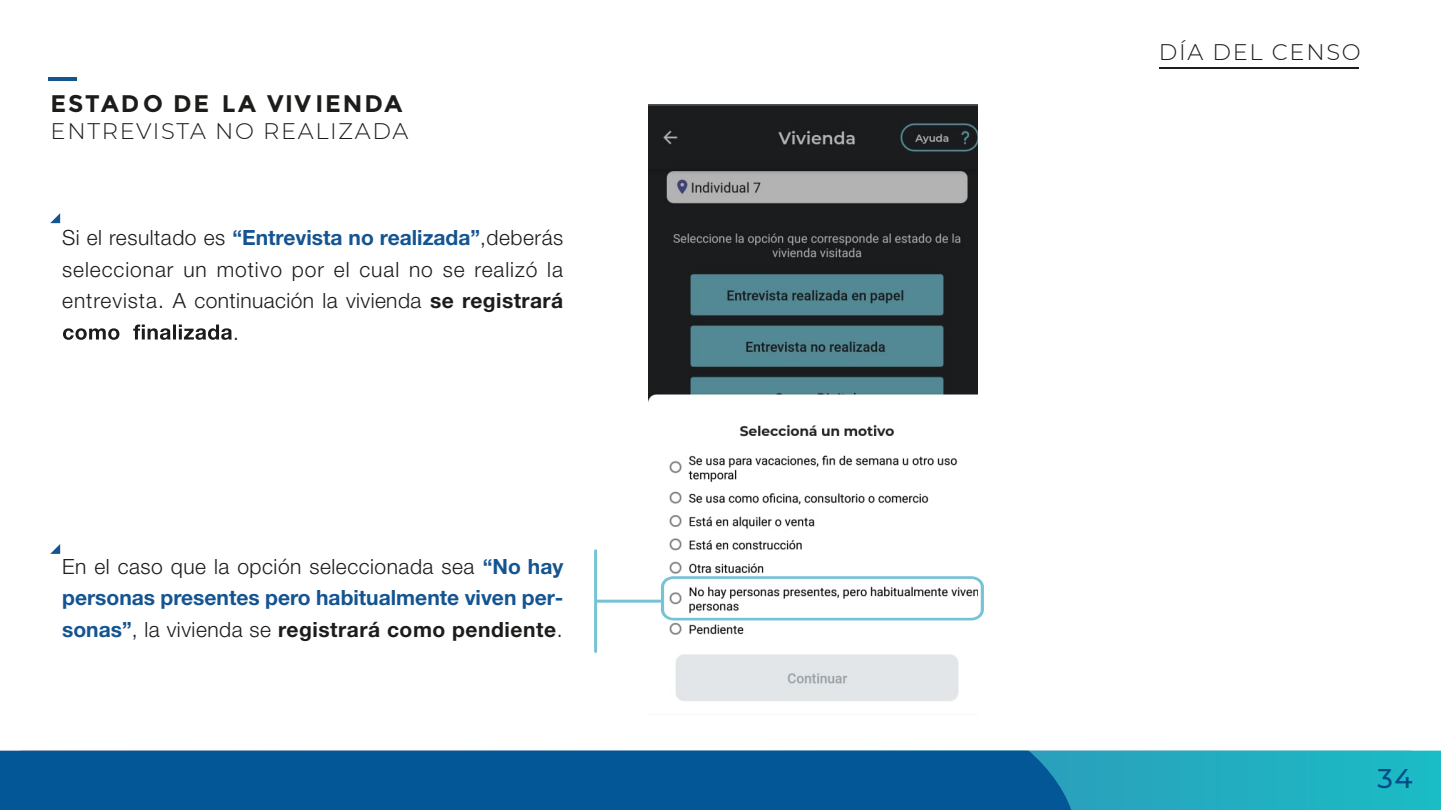
<style>
.page{position:relative;width:1441px;height:810px;background:#fff}
.page>*{position:absolute;margin:0;border:0;box-sizing:border-box;transform-origin:0 0}
.t1{font:500 27px "Montserrat";color:#024c87}
.t2{font:700 24px "Montserrat";letter-spacing:.075em;color:#1c1c1b}
.t3{font:300 22.5px "Montserrat";letter-spacing:.075em;color:#1c1c1b}
.t4{font:300 21px "Helvetica Neue LT Std";letter-spacing:.035em;color:#1c1c1b}
.t5{font:700 21px/31.5px "Helvetica Neue LT Std";letter-spacing:.005em;color:#145491;text-align:justify}
.s1{font-weight:700;color:#145491}
.s2{font-weight:700}
.s3{font-weight:300;color:#1c1c1b}
.s4{color:#1c1c1b}
.s5{font-family:"Verdana";font-weight:400;font-size:45px;color:#024e94}
</style>
<div class="page">
<div style="left:0;top:751px;width:1440px;height:59px;background:#22afc1"></div>
<div style="left:0;top:751px;width:1071px;height:59px;background:#035796"></div>
<img style="left:648px;top:104px;width:329px;height:597px">
<svg style="left:661px;top:576px;width:322px;height:44px"></svg>
<hr style="left:595px;top:600px;width:67px;height:3px;background:#75c3d4;border-radius:2px">
<hr style="left:594px;top:549px;width:3px;height:104px;background:#75c3d4;border-radius:2px">
<hr style="left:49px;top:77px;width:28px;height:4px;background:#145491">
<hr style="left:1159px;top:67px;width:199px;height:1px;background:#1d1d1b">
<svg style="left:63px;top:325px;width:169px;height:15px"></svg>
<svg style="left:50px;top:213px;width:10px;height:10px"></svg>
<svg style="left:50px;top:544px;width:10px;height:10px"></svg>
<p class="t2" style="left:51px;top:89px;width:353px">ESTADO DE LA VIVIENDA</p>
<p class="t3" style="left:51px;top:116px;width:359px">ENTREVISTA NO REALIZADA</p>
<p class="t4" style="left:62px;top:225px;width:502px">Si el resultado es <span class="s1">“Entrevista no realizada”</span>,deberás</p>
<p class="t4" style="left:62px;top:256px;width:502px">seleccionar un motivo por el cual no se realizó la</p>
<p class="t4" style="left:62px;top:288px;width:502px">entrevista. A continuación la vivienda <span class="s2">se registrará</span></p>
<p class="t4" style="left:233px;top:319px;width:7px">.</p>
<p class="t5" style="left:62px;top:550px;width:502px"><span class="s3">En el caso que la opción seleccionada sea</span> “No hay personas presentes pero habitualmente viven per&shy;sonas”<span class="s3">, la vivienda se</span> <span class="s4">registrará como pendiente</span><span class="s3">.</span></p>
<p class="t3" style="left:1158px;top:37px;width:203px">DÍA DEL CENSO</p>
<p class="t1" style="left:1377px;top:760px;width:36px">3<span class="s5">2</span>4</p>
</div>
